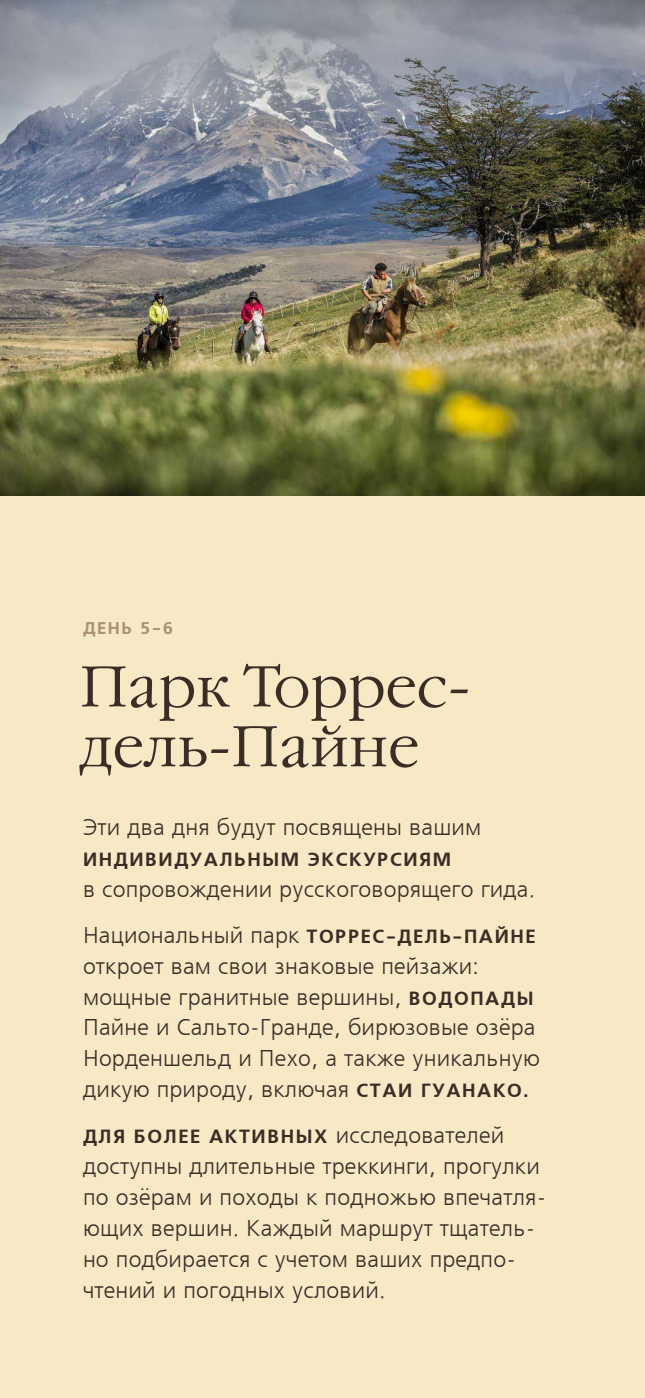
<style>
.page{position:relative;width:645px;height:1398px;background:#f7e9c6}
.page>*{position:absolute;margin:0;border:0;box-sizing:border-box;transform-origin:0 0}
.t1{font:57.5px/59.8px "Garamond C";letter-spacing:.005em;color:#392d26}
.t2{font:22.75px/30.9px "Free Set CTT";letter-spacing:.005em;color:#392d26}
.t3{font:19px "AXP Free Set C Bold";letter-spacing:.08em;color:#392d26}
.t4{font:17px "Free Set Demi C";color:#aa9177}
.s1{font-family:"Free Set CTT";font-size:22.75px}
.s2{font-family:"AXP Free Set C Bold";font-size:19px}
</style>
<div class="page">
<img style="left:0;top:0;width:645px;height:496px">
<p class="t4" style="left:83px;top:619px;width:92px">ДЕНЬ 5-6</p>
<h1 class="t1" style="left:80px;top:659px;width:392px">Парк Торрес&shy;дель-Пайне</h1>
<p class="t2" style="left:83px;top:813px;width:400px">Эти два дня будут посвящены вашим</p>
<p class="t3" style="left:83px;top:848px;width:370px">ИНДИВИДУАЛЬНЫМ ЭКСКУРСИЯМ</p>
<p class="t2" style="left:83px;top:875px;width:454px">в сопровождении русскоговорящего гида.</p>
<p class="t3" style="left:83px;top:925px;width:454px"><span class="s1">Национальный парк</span> ТОРРЕС-ДЕЛЬ-ПАЙНЕ</p>
<p class="t2" style="left:83px;top:951px;width:459px">откроет вам свои знаковые пейзажи: мощные гранитные вершины, <span class="s2">ВОДОПАДЫ </span>Пайне и Сальто-Гранде, бирюзовые озёра Норденшельд и Пехо, а также уникальную дикую природу, включая <span class="s2">СТАИ ГУАНАКО.</span></p>
<p class="t3" style="left:83px;top:1126px;width:423px">ДЛЯ БОЛЕЕ АКТИВНЫХ <span class="s1">исследователей</span></p>
<p class="t2" style="left:83px;top:1152px;width:465px">доступны длительные треккинги, прогулки по озёрам и походы к подножью впечатля&shy;ющих вершин. Каждый маршрут тщатель&shy;но подбирается с учетом ваших предпо&shy;чтений и погодных условий.</p>
</div>
